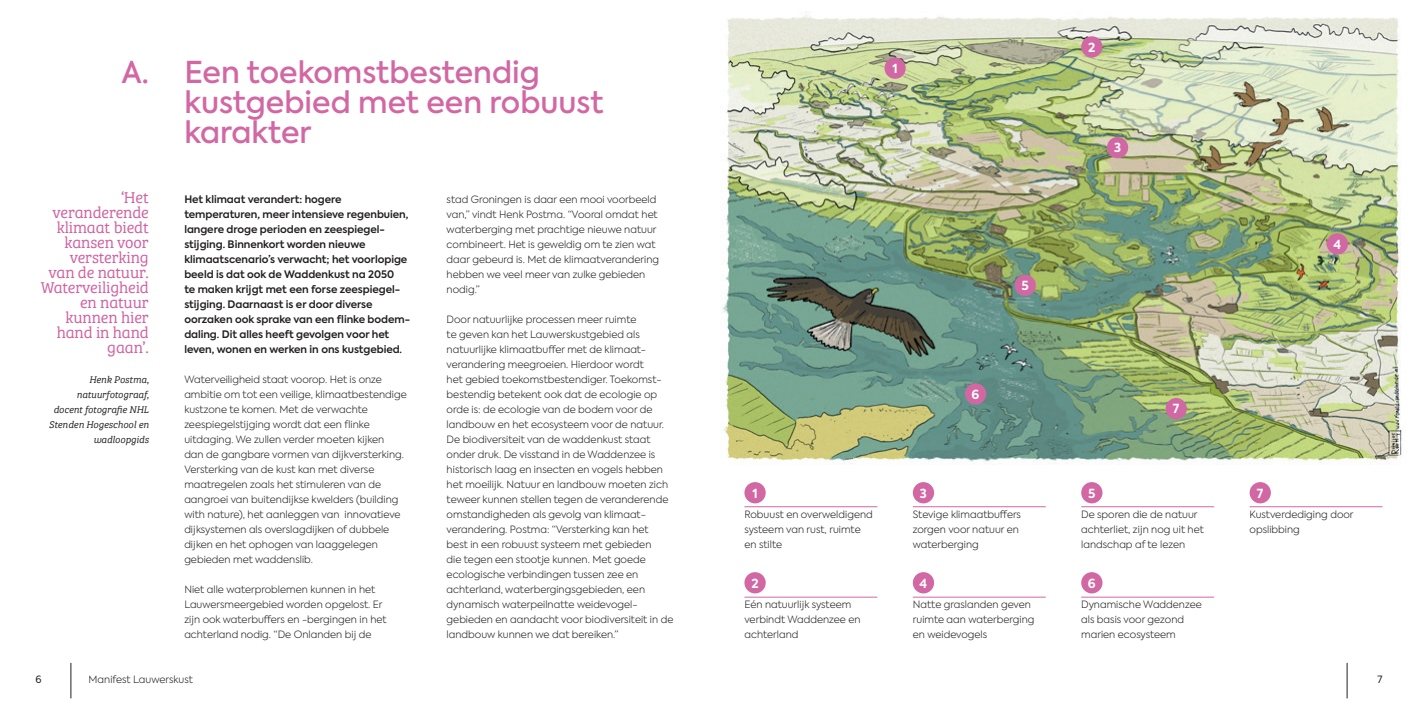
<style>
.page{position:relative;width:1418px;height:709px;background:#fff}
.page>*{position:absolute;margin:0;border:0;box-sizing:border-box;transform-origin:0 0}
.t1{font:500 30px/30px "Axiforma";color:#d268a3}
.t2{font:300 16.25px/15px "Bree Serif";letter-spacing:-.01em;color:#d0629f;text-align:right}
.t3{font:700 12.5px "Axiforma";color:#fff}
.t4{font:600 10.25px/15px "Axiforma";letter-spacing:-.005em;color:#231f20}
.t5{font:300 10px/15px "Axiforma";color:#231f20}
.t6{font:italic 300 10px/15px "Bree Serif";letter-spacing:-.005em;color:#231f20;text-align:right}
.t7{font:10px "Axiforma";color:#231f20}
</style>
<div class="page">
<hr style="left:71px;top:663px;width:1px;height:35px;background:#231f20">
<hr style="left:1346px;top:663px;width:1px;height:35px;background:#231f20">
<div style="left:744px;top:482px;width:21px;height:21px;background:#d268a3;border-radius:50%"></div>
<div style="left:744px;top:572px;width:21px;height:21px;background:#d268a3;border-radius:50%"></div>
<div style="left:912px;top:482px;width:22px;height:21px;background:#d268a3;border-radius:50%"></div>
<div style="left:912px;top:572px;width:22px;height:21px;background:#d268a3;border-radius:50%"></div>
<div style="left:1081px;top:482px;width:21px;height:21px;background:#d268a3;border-radius:50%"></div>
<div style="left:1081px;top:572px;width:21px;height:21px;background:#d268a3;border-radius:50%"></div>
<div style="left:1249px;top:482px;width:21px;height:21px;background:#d268a3;border-radius:50%"></div>
<img style="left:720px;top:14px;width:682px;height:451px">
<div style="left:884px;top:58px;width:21px;height:21px;background:#d268a3;border-radius:50%"></div>
<div style="left:1081px;top:36px;width:21px;height:22px;background:#d268a3;border-radius:50%"></div>
<div style="left:1106px;top:137px;width:22px;height:21px;background:#d268a3;border-radius:50%"></div>
<div style="left:1326px;top:233px;width:21px;height:21px;background:#d268a3;border-radius:50%"></div>
<div style="left:1014px;top:275px;width:21px;height:21px;background:#d268a3;border-radius:50%"></div>
<div style="left:964px;top:383px;width:22px;height:21px;background:#d268a3;border-radius:50%"></div>
<div style="left:1165px;top:398px;width:21px;height:21px;background:#d268a3;border-radius:50%"></div>
<hr style="left:744px;top:506px;width:133px;height:1px;background:#d268a3">
<hr style="left:744px;top:597px;width:133px;height:1px;background:#d268a3">
<hr style="left:912px;top:506px;width:133px;height:1px;background:#d268a3">
<hr style="left:912px;top:597px;width:133px;height:1px;background:#d268a3">
<hr style="left:1081px;top:506px;width:133px;height:1px;background:#d268a3">
<hr style="left:1081px;top:597px;width:133px;height:1px;background:#d268a3">
<hr style="left:1249px;top:506px;width:133px;height:1px;background:#d268a3">
<h1 class="t1" style="left:184px;top:58px;width:421px;text-indent:-63px">A. Een toekomstbestendig kustgebied met een robuust karakter</h1>
<h2 class="t2" style="left:41px;top:189px;width:110px">‘Het veranderende klimaat biedt kansen voor versterking van de natuur.<br>Waterveiligheid en natuur kunnen hier hand in hand gaan’.</h2>
<p class="t6" style="left:49px;top:372px;width:101px">Henk Postma, natuurfotograaf, docent fotografie NHL<br>Stenden Hogeschool en wadloopgids</p>
<p class="t4" style="left:184px;top:192px;width:227px">Het klimaat verandert: hogere temperaturen, meer intensieve regenbuien, langere droge perioden en zeespiegel&shy;stijging. Binnenkort worden nieuwe klimaatscenario’s verwacht; het voorlopige beeld is dat ook de Waddenkust na 2050<br>te maken krijgt met een forse zeespiegel&shy;stijging. Daarnaast is er door diverse oorzaken ook sprake van een flinke bodem&shy;daling. Dit alles heeft gevolgen voor het leven, wonen en werken in ons kustgebied.</p>
<p class="t5" style="left:184px;top:372px;width:224px">Waterveiligheid staat voorop. Het is onze ambitie om tot een veilige, klimaatbestendige kustzone te komen. Met de verwachte zeespiegelstijging wordt dat een flinke uitdaging. We zullen verder moeten kijken<br>dan de gangbare vormen van dijkversterking.<br>Versterking van de kust kan met diverse maatregelen zoals het stimuleren van de aangroei van buitendijkse kwelders (building with nature), het aanleggen van innovatieve dijksystemen als overslagdijken of dubbele dijken en het ophogen van laaggelegen gebieden met waddenslib.</p>
<p class="t5" style="left:184px;top:582px;width:204px">Niet alle waterproblemen kunnen in het Lauwersmeergebied worden opgelost. Er zijn ook waterbuffers en -bergingen in het achterland nodig. “De Onlanden bij de</p>
<p class="t5" style="left:446px;top:192px;width:214px">stad Groningen is daar een mooi voorbeeld van,” vindt Henk Postma. “Vooral omdat het waterberging met prachtige nieuwe natuur combineert. Het is geweldig om te zien wat daar gebeurd is. Met de klimaatverandering hebben we veel meer van zulke gebieden nodig.”</p>
<p class="t5" style="left:446px;top:312px;width:228px">Door natuurlijke processen meer ruimte<br>te geven kan het Lauwerskustgebied als natuurlijke klimaatbuffer met de klimaat&shy;verandering meegroeien. Hierdoor wordt<br>het gebied toekomstbestendiger. Toekomst&shy;bestendig betekent ook dat de ecologie op orde is: de ecologie van de bodem voor de landbouw en het ecosysteem voor de natuur.<br>De biodiversiteit van de waddenkust staat onder druk. De visstand in de Waddenzee is historisch laag en insecten en vogels hebben het moeilijk. Natuur en landbouw moeten zich teweer kunnen stellen tegen de veranderende omstandigheden als gevolg van klimaat&shy;verandering. Postma: “Versterking kan het<br>best in een robuust systeem met gebieden<br>die tegen een stootje kunnen. Met goede ecologische verbindingen tussen zee en achterland, waterbergingsgebieden, een dynamisch waterpeilnatte weidevogel&shy;gebieden en aandacht voor biodiversiteit in de landbouw kunnen we dat bereiken.”</p>
<p class="t3" style="left:892px;top:60px;width:7px">1</p>
<p class="t3" style="left:752px;top:484px;width:7px">1</p>
<p class="t5" style="left:744px;top:507px;width:130px">Robuust en overweldigend systeem van rust, ruimte en stilte</p>
<p class="t3" style="left:751px;top:574px;width:9px">2</p>
<p class="t5" style="left:744px;top:597px;width:118px">Eén natuurlijk systeem verbindt Waddenzee en achterland</p>
<p class="t3" style="left:971px;top:386px;width:9px">6</p>
<p class="t3" style="left:1021px;top:277px;width:9px">5</p>
<p class="t3" style="left:920px;top:484px;width:9px">3</p>
<p class="t5" style="left:912px;top:507px;width:110px">Stevige klimaatbuffers zorgen voor natuur en waterberging</p>
<p class="t3" style="left:919px;top:574px;width:9px">4</p>
<p class="t5" style="left:912px;top:597px;width:123px">Natte graslanden geven ruimte aan waterberging en weidevogels</p>
<p class="t3" style="left:1088px;top:39px;width:9px">2</p>
<p class="t3" style="left:1113px;top:139px;width:9px">3</p>
<p class="t3" style="left:1333px;top:236px;width:9px">4</p>
<p class="t3" style="left:1172px;top:400px;width:8px">7</p>
<p class="t3" style="left:1088px;top:484px;width:9px">5</p>
<p class="t5" style="left:1081px;top:507px;width:124px">De sporen die de natuur achterliet, zijn nog uit het landschap af te lezen</p>
<p class="t3" style="left:1087px;top:574px;width:9px">6</p>
<p class="t5" style="left:1081px;top:597px;width:122px">Dynamische Waddenzee als basis voor gezond marien ecosysteem</p>
<p class="t3" style="left:1256px;top:484px;width:8px">7</p>
<p class="t5" style="left:1249px;top:507px;width:105px">Kustverdediging door opslibbing</p>
<p class="t7" style="left:35px;top:673px;width:8px">6</p>
<p class="t5" style="left:89px;top:672px;width:106px">Manifest Lauwerskust</p>
<p class="t7" style="left:1377px;top:673px;width:6px">7</p>
</div>
